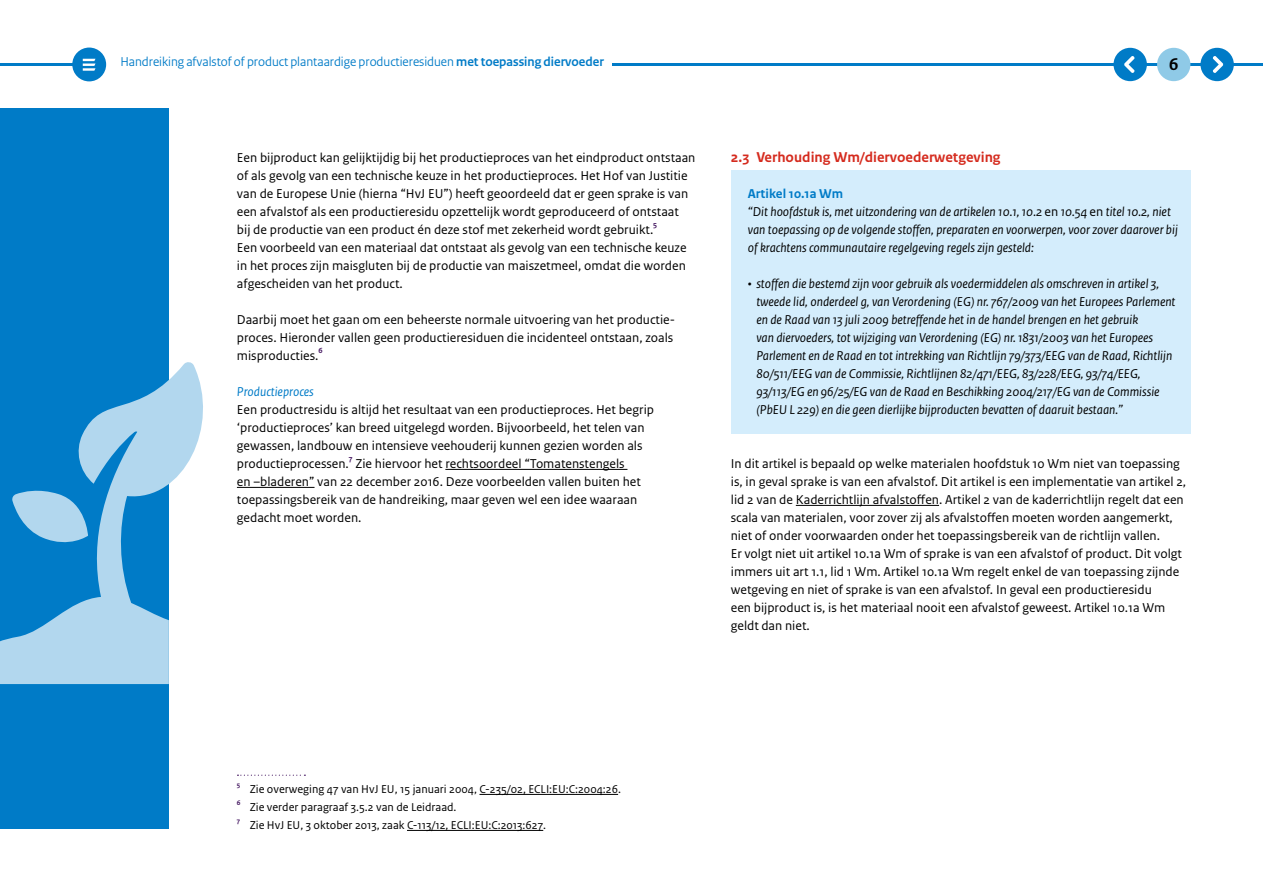
<style>
.page{position:relative;width:1263px;height:893px;background:#fff}
.page>*{position:absolute;margin:0;border:0;box-sizing:border-box;transform-origin:0 0}
.t1{font:700 18px "Rijksoverheid Sans Heading";color:#000}
.H4_-_Paragraafkop_Sa{font:700 15px "Rijksoverheid Sans Text";color:#d52b1e}
.P_10_RO_Broodtekst{font:13.5px/18px "Rijksoverheid Sans Text";color:#000}
.P_Kadertekst_vlak_bl{font:italic 13.5px/18px "Rijksoverheid Sans Text";color:#000}
.t2{font:13.5px "Rijksoverheid Sans Heading Regular 2";color:#007bc7}
.P_-Tussenkopje_body{font:italic 13.5px "Rijksoverheid Sans Text";color:#007bc7}
.P_-_Kaderkop{font:700 13.5px "Rijksoverheid Sans Text";color:#007bc7}
.Voetnoot_sans_8pt{font:12px "Rijksoverheid Sans Text";color:#000}
.P_10_RO_Broodtekst-2{font:700 7.8px "Rijksoverheid Sans Text";color:#42145f}
.Voetnoot_sans_8pt-2{font:700 7.05px "Rijksoverheid Sans Text";color:#42145f}
.s1{font-family:"Rijksoverheid Sans Heading Bold 2"}
.s2{font-style:normal}
</style>
<div class="page">
<div style="left:72px;top:48px;width:34px;height:33px;background:#007bc7;border-radius:50%"></div>
<svg style="left:83px;top:59px;width:13px;height:12px"></svg>
<div style="left:0;top:108px;width:169px;height:720px;background:#007bc7"></div>
<hr style="left:0;top:63px;width:72px;height:3px;background:#007bc7">
<hr style="left:612px;top:63px;width:651px;height:3px;background:#007bc7">
<div style="left:1159px;top:50px;width:29px;height:29px;background:#8fcae7;border-radius:50%"></div>
<div style="left:1157px;top:48px;width:33px;height:33px;border:4px solid #8fcae7;border-radius:50%"></div>
<div style="left:1202px;top:50px;width:30px;height:29px;background:#007bc7;border-radius:50%"></div>
<div style="left:1200px;top:48px;width:34px;height:33px;border:4px solid #007bc7;border-radius:50%"></div>
<div style="left:1116px;top:50px;width:29px;height:29px;background:#007bc7;border-radius:50%"></div>
<div style="left:1113px;top:48px;width:34px;height:33px;border:4px solid #007bc7;border-radius:50%"></div>
<svg style="left:0;top:362px;width:203px;height:322px"></svg>
<hr style="left:445px;top:469px;width:182px;height:1px;background:#000">
<hr style="left:237px;top:487px;width:77px;height:1px;background:#000">
<svg style="left:237px;top:775px;width:68px;height:1px"></svg>
<hr style="left:479px;top:794px;width:139px;height:1px;background:#000">
<hr style="left:407px;top:830px;width:136px;height:1px;background:#000">
<div style="left:731px;top:170px;width:460px;height:48px;background:#d4edfc"></div>
<div style="left:731px;top:188px;width:460px;height:84px;background:#d4edfc"></div>
<div style="left:731px;top:260px;width:460px;height:174px;background:#d4edfc"></div>
<hr style="left:796px;top:505px;width:143px;height:1px;background:#000">
<svg style="left:1212px;top:56px;width:11px;height:17px"></svg>
<svg style="left:1124px;top:56px;width:11px;height:17px"></svg>
<p class="t2" style="left:120px;top:54px;width:485px">Handreiking afvalstof of product plantaardige productieresiduen <span class="s1">met toepassing diervoeder</span></p>
<h1 class="t1" style="left:1169px;top:54px;width:11px">6</h1>
<p class="P_10_RO_Broodtekst" style="left:237px;top:149px;width:460px">Een bijproduct kan gelijktijdig bij het productieproces van het eindproduct ontstaan of als gevolg van een technische keuze in het productieproces. Het Hof van Justitie van de Europese Unie (hierna “HvJ EU”) heeft geoordeeld dat er geen sprake is van een afvalstof als een productieresidu opzettelijk wordt geproduceerd of ontstaat bij de productie van een product én deze stof met zekerheid wordt gebruikt.</p>
<p class="P_10_RO_Broodtekst-2" style="left:653px;top:220px;width:6px">5</p>
<p class="P_10_RO_Broodtekst" style="left:237px;top:239px;width:451px;text-align:justify">Een voorbeeld van een materiaal dat ontstaat als gevolg van een technische keuze in het proces zijn maisgluten bij de productie van maiszetmeel, omdat die worden afgescheiden van het product.</p>
<p class="P_10_RO_Broodtekst" style="left:237px;top:311px;width:440px">Daarbij moet het gaan om een beheerste normale uitvoering van het productie&shy;proces. Hieronder vallen geen productieresiduen die incidenteel ontstaan, zoals misproducties.</p>
<p class="P_10_RO_Broodtekst-2" style="left:319px;top:346px;width:6px">6</p>
<p class="P_-Tussenkopje_body" style="left:237px;top:384px;width:78px">Productieproces</p>
<p class="P_10_RO_Broodtekst" style="left:237px;top:401px;width:419px">Een productresidu is altijd het resultaat van een productieproces. Het begrip ‘productieproces’ kan breed uitgelegd worden. Bijvoorbeeld, het telen van gewassen, landbouw en intensieve veehouderij kunnen gezien worden als productieprocessen.</p>
<p class="P_10_RO_Broodtekst-2" style="left:349px;top:454px;width:5px">7</p>
<p class="P_10_RO_Broodtekst" style="left:237px;top:455px;width:405px;text-indent:119px">Zie hiervoor het rechtsoordeel “Tomatenstengels en –bladeren” van 22 december 2016. Deze voorbeelden vallen buiten het toepassingsbereik van de handreiking, maar geven wel een idee waaraan gedacht moet worden.</p>
<h4 class="H4_-_Paragraafkop_Sa" style="left:731px;top:149px;width:271px">2.3 Verhouding Wm/diervoederwetgeving</h4>
<p class="P_-_Kaderkop" style="left:748px;top:186px;width:97px">Artikel 10.1a Wm</p>
<p class="P_Kadertekst_vlak_bl" style="left:748px;top:203px;width:432px">“Dit hoofdstuk is, met uitzondering van de artikelen 10.1, 10.2 <span class="s2">en</span> 10.54 <span class="s2">en</span> titel 10.2, niet van toepassing op de volgende stoffen, preparaten en voorwerpen, voor zover daarover bij of krachtens communautaire regelgeving regels zijn gesteld:</p>
<p class="P_Kadertekst_vlak_bl" style="left:756px;top:275px;width:421px;text-indent:-9px">• stoffen die bestemd zijn voor gebruik als voedermiddelen als omschreven in artikel 3, tweede lid, onderdeel g, van Verordening (EG) nr. 767/2009 van het Europees Parlement en de Raad van 13 juli 2009 betreffende het in de handel brengen en het gebruik<br>van diervoeders, tot wijziging van Verordening (EG) nr. 1831/2003 van het Europees Parlement en de Raad en tot intrekking van Richtlijn 79/373/EEG van de Raad, Richtlijn 80/511/EEG van de Commissie, Richtlijnen 82/471/EEG, 83/228/EEG, 93/74/EEG, 93/113/EG en 96/25/EG van de Raad en Beschikking 2004/217/EG van de Commissie (PbEU L 229) en die geen dierlijke bijproducten bevatten of daaruit bestaan.”</p>
<p class="P_10_RO_Broodtekst" style="left:731px;top:455px;width:457px">In dit artikel is bepaald op welke materialen hoofdstuk 10 Wm niet van toepassing is, in geval sprake is van een afvalstof. Dit artikel is een implementatie van artikel 2, lid 2 van de Kaderrichtlijn afvalstoffen. Artikel 2 van de kaderrichtlijn regelt dat een scala van materialen, voor zover zij als afvalstoffen moeten worden aangemerkt, niet of onder voorwaarden onder het toepassingsbereik van de richtlijn vallen.<br>Er volgt niet uit artikel 10.1a Wm of sprake is van een afvalstof of product. Dit volgt immers uit art 1.1, lid 1 Wm. Artikel 10.1a Wm regelt enkel de van toepassing zijnde wetgeving en niet of sprake is van een afvalstof. In geval een productieresidu<br>een bijproduct is, is het materiaal nooit een afvalstof geweest. Artikel 10.1a Wm geldt dan niet.</p>
<p class="Voetnoot_sans_8pt-2" style="left:237px;top:781px;width:5px">5</p>
<p class="Voetnoot_sans_8pt" style="left:250px;top:782px;width:373px">Zie overweging 47 van HvJ EU, 15 januari 2004, C-235/02, ECLI:EU:C:2004:26.</p>
<p class="Voetnoot_sans_8pt-2" style="left:237px;top:799px;width:5px">6</p>
<p class="Voetnoot_sans_8pt" style="left:250px;top:800px;width:208px">Zie verder paragraaf 3.5.2 van de Leidraad.</p>
<p class="Voetnoot_sans_8pt-2" style="left:237px;top:817px;width:5px">7</p>
<p class="Voetnoot_sans_8pt" style="left:250px;top:818px;width:298px">Zie HvJ EU, 3 oktober 2013, zaak C-113/12, ECLI:EU:C:2013:627.</p>
</div>
